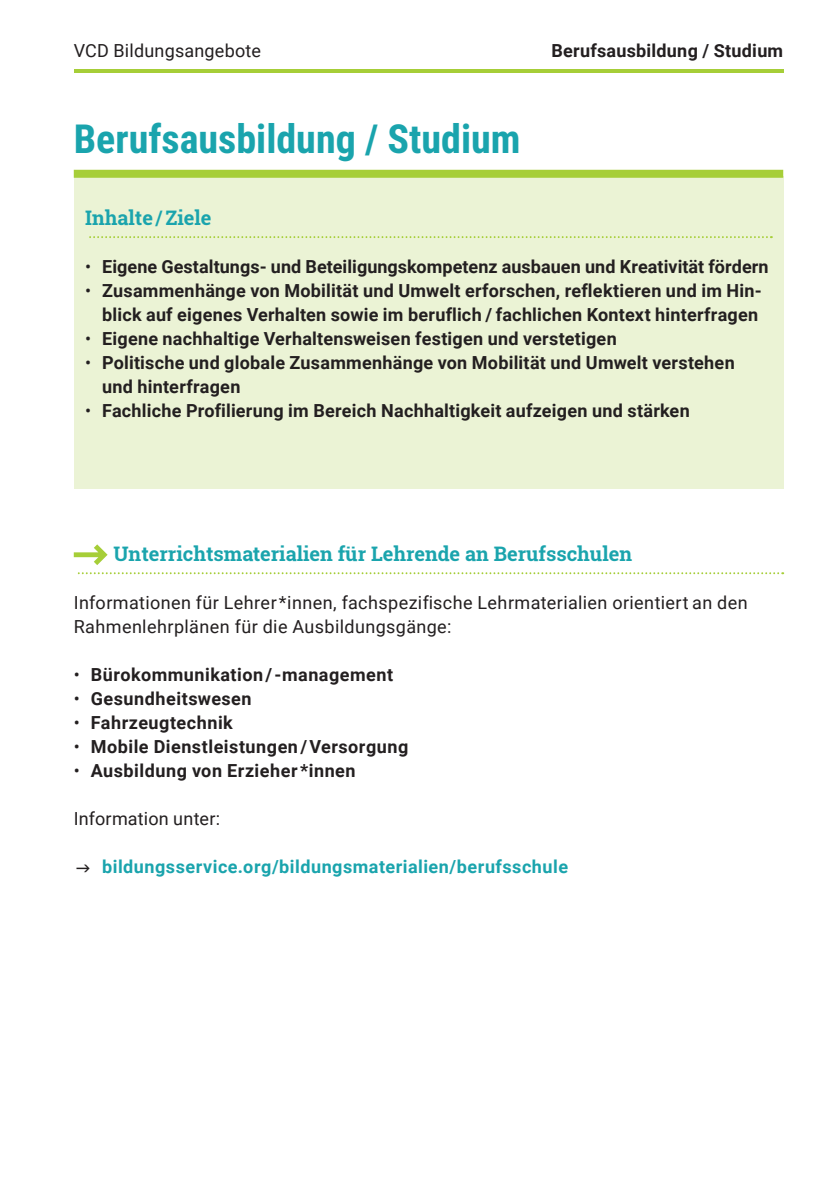
<style>
.page{position:relative;width:840px;height:1191px;background:#fff}
.page>*{position:absolute;margin:0;border:0;box-sizing:border-box;transform-origin:0 0}
.t1{font:700 40px "Roboto Condensed";color:#1aa4ad}
.t2{font:700 20px "Roboto Slab";color:#1aa4ad}
.t3{font:700 18px/24px "Roboto";letter-spacing:.01em;color:#231f20;text-align:right}
.t4{font:18px/24px "Roboto";letter-spacing:.02em;color:#231f20}
.t5{font:700 18px "Roboto";letter-spacing:.03em;color:#231f20}
.t6{font:700 18px "Roboto";letter-spacing:.025em;color:#1aa4ad}
.s1{font-weight:400}
</style>
<div class="page">
<svg style="left:79px;top:572px;width:703px;height:2px"></svg>
<div style="left:74px;top:177px;width:708px;height:312px;background:#ebf3d5"></div>
<svg style="left:90px;top:236px;width:681px;height:2px"></svg>
<hr style="left:74px;top:69px;width:708px;height:3px;background:#a6ce38">
<div style="left:74px;top:170px;width:708px;height:8px;background:#a6ce38"></div>
<svg style="left:74px;top:544px;width:33px;height:21px"></svg>
<p class="t4" style="left:74px;top:41px;width:189px">VCD Bildungsangebote</p>
<h1 class="t1" style="left:74px;top:123px;width:448px">Berufsausbildung / Studium</h1>
<p class="t3" style="left:551px;top:40px;width:233px">Berufsausbildung / Studium</p>
<p class="t2" style="left:85px;top:204px;width:128px">Inhalte / Ziele</p>
<p class="t3" style="left:85px;top:256px;width:684px"><span class="s1">•</span> Eigene Gestaltungs- und Beteiligungskompetenz ausbauen und Kreativität fördern</p>
<p class="t3" style="left:85px;top:280px;width:677px"><span class="s1">•</span> Zusammenhänge von Mobilität und Umwelt erforschen, reflektieren und im Hin&shy;blick auf eigenes Verhalten sowie im beruflich / fachlichen Kontext hinterfragen</p>
<p class="t3" style="left:85px;top:328px;width:533px"><span class="s1">•</span> Eigene nachhaltige Verhaltensweisen festigen und verstetigen</p>
<p class="t3" style="left:102px;top:352px;width:633px;text-align:left;text-indent:-17px"><span class="s1">•</span> Politische und globale Zusammenhänge von Mobilität und Umwelt verstehen und hinterfragen</p>
<p class="t3" style="left:85px;top:400px;width:605px"><span class="s1">•</span> Fachliche Profilierung im Bereich Nachhaltigkeit aufzeigen und stärken</p>
<p class="t2" style="left:113px;top:540px;width:520px">Unterrichtsmaterialien für Lehrende an Berufsschulen</p>
<p class="t4" style="left:74px;top:592px;width:675px">Informationen für Lehrer*innen, fachspezifische Lehrmaterialien orientiert an den<br>Rahmenlehrplänen für die Ausbildungsgänge:</p>
<p class="t5" style="left:74px;top:667px;width:321px"><span class="s1">•</span> Bürokommunikation/-management</p>
<p class="t5" style="left:74px;top:691px;width:179px"><span class="s1">•</span> Gesundheitswesen</p>
<p class="t5" style="left:74px;top:715px;width:160px"><span class="s1">•</span> Fahrzeugtechnik</p>
<p class="t5" style="left:74px;top:739px;width:336px"><span class="s1">•</span> Mobile Dienstleistungen/Versorgung</p>
<p class="t5" style="left:74px;top:763px;width:283px"><span class="s1">•</span> Ausbildung von Erzieher*innen</p>
<p class="t4" style="left:74px;top:808px;width:148px">Information unter:</p>
<p class="t6" style="left:102px;top:859px;width:467px">bildungsservice.org/bildungsmaterialien/berufsschule</p>
</div>
